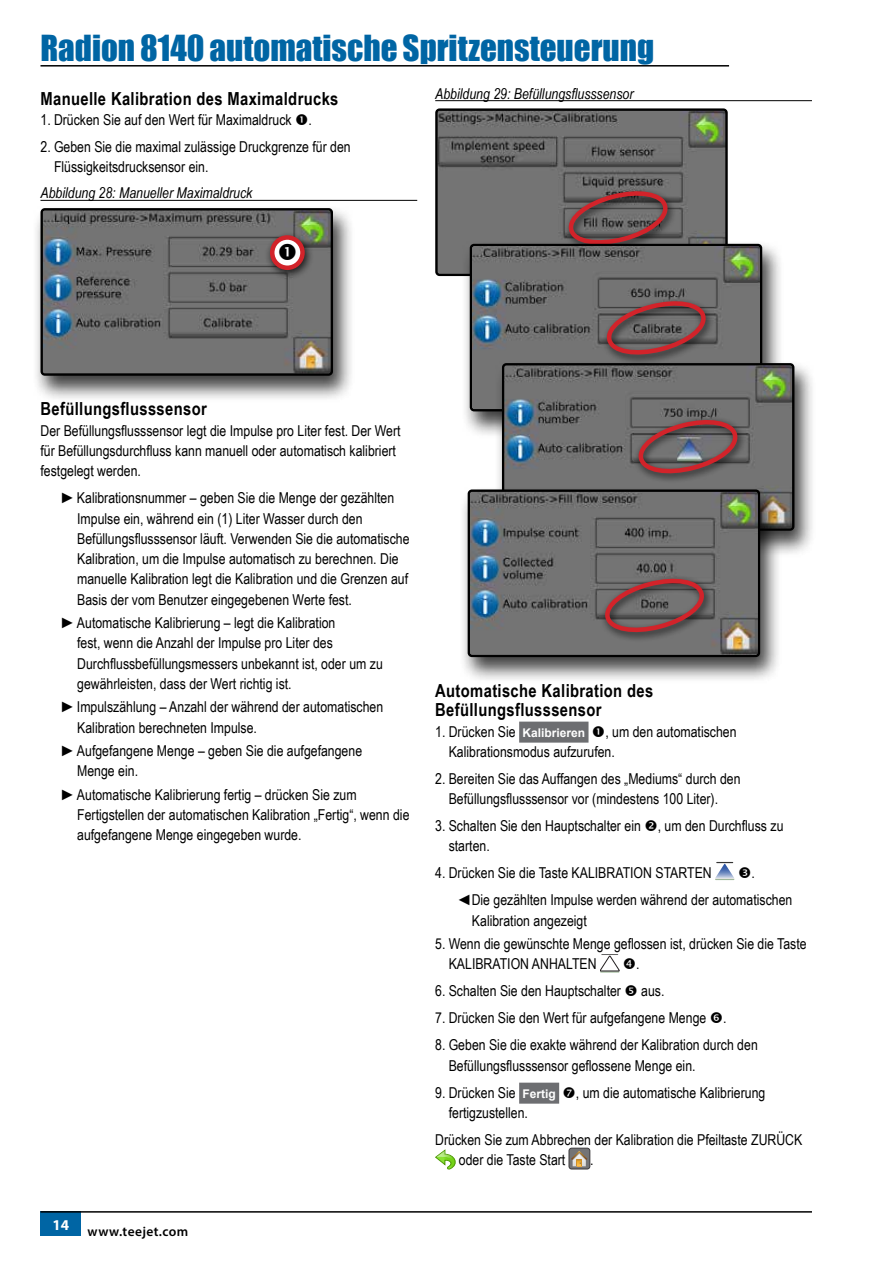
<style>
.page{position:relative;width:893px;height:1263px;background:#fff}
.page>*{position:absolute;margin:0;border:0;box-sizing:border-box;transform-origin:0 0}
.t1{font:33px "Impact";color:#0065a4}
.t2{font:700 18px/19.5px "Arial Narrow";letter-spacing:.02em;color:#000}
.t3{font:15px/20.2px "Arial Narrow";color:#000}
.t4{font:italic 15px "Arial Narrow";color:#000}
.t5{font:600 13.5px "Myriad Pro";letter-spacing:.03em;color:#000}
.s1{font-family:"Arial";font-weight:700;font-size:12px;color:#fff}
</style>
<div class="page">
<div style="left:40px;top:1212px;width:41px;height:24px;background:#0065a4"></div>
<hr style="left:40px;top:1211px;width:772px;height:1px;background:#000">
<hr style="left:40px;top:65px;width:689px;height:2px;background:#000">
<hr style="left:40px;top:200px;width:377px;height:1px;background:#000">
<div style="left:32px;top:205px;width:323px;height:198px;background:#000;opacity:.75"></div>
<img style="left:44px;top:211px;width:286px;height:162px">
<div style="left:41px;top:208px;width:292px;height:168px;border:2px solid #000;border-radius:3px"></div>
<div style="left:265px;top:231px;width:49px;height:50px;background:#000;opacity:.75"></div>
<svg style="left:272px;top:237px;width:30px;height:31px"></svg>
<div style="left:270px;top:235px;width:35px;height:35px;border:4px solid #d2232a;border-radius:50%"></div>
<hr style="left:435px;top:100px;width:377px;height:1px;background:#000">
<div style="left:519px;top:722px;width:69px;height:21px;background:#6d6e71"></div>
<div style="left:519px;top:1083px;width:40px;height:21px;background:#6d6e71"></div>
<img style="left:438px;top:111px;width:287px;height:162px">
<div style="left:435px;top:108px;width:293px;height:168px;border:2px solid #000;border-radius:3px"></div>
<div style="left:563px;top:187px;width:114px;height:68px;background:#000;opacity:.75"></div>
<svg style="left:568px;top:188px;width:100px;height:52px;background:#705354"></svg>
<div style="left:461px;top:240px;width:323px;height:198px;background:#000;opacity:.75"></div>
<img style="left:473px;top:247px;width:286px;height:161px">
<div style="left:470px;top:244px;width:292px;height:167px;border:2px solid #000;border-radius:3px"></div>
<div style="left:601px;top:297px;width:114px;height:68px;background:#000;opacity:.75"></div>
<svg style="left:606px;top:298px;width:100px;height:59px;background:#735556"></svg>
<div style="left:493px;top:359px;width:323px;height:199px;background:#000;opacity:.75"></div>
<img style="left:505px;top:366px;width:286px;height:162px">
<div style="left:502px;top:363px;width:292px;height:168px;border:2px solid #000;border-radius:3px"></div>
<div style="left:633px;top:416px;width:114px;height:68px;background:#000;opacity:.75"></div>
<svg style="left:638px;top:417px;width:100px;height:59px;background:#775a5d"></svg>
<div style="left:459px;top:486px;width:323px;height:198px;background:#000;opacity:.75"></div>
<img style="left:471px;top:492px;width:286px;height:162px">
<div style="left:468px;top:489px;width:292px;height:168px;border:2px solid #000;border-radius:3px"></div>
<div style="left:599px;top:575px;width:114px;height:68px;background:#000;opacity:.75"></div>
<svg style="left:605px;top:576px;width:99px;height:59px;background:#755758"></svg>
<svg style="left:435px;top:1150px;width:21px;height:20px"></svg>
<svg style="left:569px;top:1148px;width:21px;height:21px"></svg>
<svg style="left:571px;top:1151px;width:16px;height:15px"></svg>
<div style="left:569px;top:1148px;width:21px;height:21px;border:1px solid #3b393c;border-radius:3px"></div>
<svg style="left:279px;top:244px;width:16px;height:16px"></svg>
<svg style="left:715px;top:862px;width:20px;height:18px"></svg>
<svg style="left:600px;top:954px;width:20px;height:18px"></svg>
<h1 class="t1" style="left:40px;top:22px;width:615px">Radion 8140 automatische Spritzensteuerung</h1>
<p class="t2" style="left:40px;top:88px;width:299px">Manuelle Kalibration des Maximaldrucks</p>
<p class="t3" style="left:40px;top:109px;width:273px">1. Drücken Sie auf den Wert für Maximaldruck .</p>
<p class="t3" style="left:54px;top:136px;width:298px;text-indent:-14px">2. Geben Sie die maximal zulässige Druckgrenze für den<br>Flüssigkeitsdrucksensor ein.</p>
<p class="t4" style="left:40px;top:183px;width:213px">Abbildung 28: Manueller Maximaldruck</p>
<p class="t4" style="left:435px;top:83px;width:200px">Abbildung 29: Befüllungsflusssensor</p>
<p class="t2" style="left:40px;top:398px;width:168px">Befüllungsflusssensor</p>
<p class="t3" style="left:40px;top:420px;width:362px">Der Befüllungsflusssensor legt die Impulse pro Liter fest. Der Wert für Befüllungsdurchfluss kann manuell oder automatisch kalibriert festgelegt werden.</p>
<p class="t3" style="left:77px;top:487px;width:334px;text-indent:-15px">►Kalibrationsnummer – geben Sie die Menge der gezählten Impulse ein, während ein (1) Liter Wasser durch den Befüllungsflusssensor läuft. Verwenden Sie die automatische Kalibration, um die Impulse automatisch zu berechnen. Die manuelle Kalibration legt die Kalibration und die Grenzen auf Basis der vom Benutzer eingegebenen Werte fest.</p>
<p class="t3" style="left:77px;top:612px;width:307px;text-indent:-15px">►Automatische Kalibrierung – legt die Kalibration<br>fest, wenn die Anzahl der Impulse pro Liter des Durchflussbefüllungsmessers unbekannt ist, oder um zu gewährleisten, dass der Wert richtig ist.</p>
<p class="t3" style="left:77px;top:696px;width:308px;text-indent:-15px">►Impulszählung – Anzahl der während der automatischen<br>Kalibration berechneten Impulse.</p>
<p class="t3" style="left:77px;top:740px;width:286px;text-indent:-15px">►Aufgefangene Menge – geben Sie die aufgefangene<br>Menge ein.</p>
<p class="t3" style="left:77px;top:784px;width:334px;text-indent:-15px">►Automatische Kalibrierung fertig – drücken Sie zum<br>Fertigstellen der automatischen Kalibration „Fertig“, wenn die aufgefangene Menge eingegeben wurde.</p>
<p class="t5" style="left:52px;top:1223px;width:137px"><sup>14</sup> www.teejet.com</p>
<p class="t2" style="left:435px;top:680px;width:220px">Automatische Kalibration des<br>Befüllungsflusssensor</p>
<p class="t3" style="left:435px;top:721px;width:151px">1. Drücken Sie <span class="s1">Kalibrieren</span></p>
<p class="t3" style="left:449px;top:721px;width:289px;text-indent:157px">, um den automatischen<br>Kalibrationsmodus aufzurufen.</p>
<p class="t3" style="left:435px;top:768px;width:307px;text-align:center">2. Bereiten Sie das Auffangen des „Mediums“ durch den<br>Befüllungsflusssensor vor (mindestens 100 Liter).</p>
<p class="t3" style="left:449px;top:815px;width:336px;text-indent:-14px">3. Schalten Sie den Hauptschalter ein , um den Durchfluss zu starten.</p>
<p class="t3" style="left:435px;top:862px;width:278px">4. Drücken Sie die Taste KALIBRATION STARTEN</p>
<p class="t3" style="left:457px;top:859px;width:337px;line-height:27px;text-indent:295px">.<br>◄Die gezählten Impulse werden während der automatischen</p>
<p class="t3" style="left:472px;top:910px;width:116px">Kalibration angezeigt</p>
<p class="t3" style="left:449px;top:933px;width:359px;text-indent:-14px">5. Wenn die gewünschte Menge geflossen ist, drücken Sie die Taste<br>KALIBRATION ANHALTEN</p>
<p class="t3" style="left:636px;top:953px;width:5px">.</p>
<p class="t3" style="left:435px;top:980px;width:187px">6. Schalten Sie den Hauptschalter</p>
<p class="t3" style="left:641px;top:980px;width:25px">aus.</p>
<p class="t3" style="left:435px;top:1007px;width:293px">7. Drücken Sie den Wert für aufgefangene Menge .</p>
<p class="t3" style="left:449px;top:1034px;width:311px;text-indent:-14px">8. Geben Sie die exakte während der Kalibration durch den<br>Befüllungsflusssensor geflossene Menge ein.</p>
<p class="t3" style="left:435px;top:1082px;width:122px">9. Drücken Sie <span class="s1">Fertig</span></p>
<p class="t3" style="left:576px;top:1082px;width:191px">, um die automatische Kalibrierung</p>
<p class="t3" style="left:435px;top:1098px;width:369px;line-height:27px;text-indent:14px">fertigzustellen.<br>Drücken Sie zum Abbrechen der Kalibration die Pfeiltaste ZURÜCK</p>
<p class="t3" style="left:459px;top:1149px;width:108px">oder die Taste Start</p>
<p class="t3" style="left:590px;top:1149px;width:5px">.</p>
</div>
